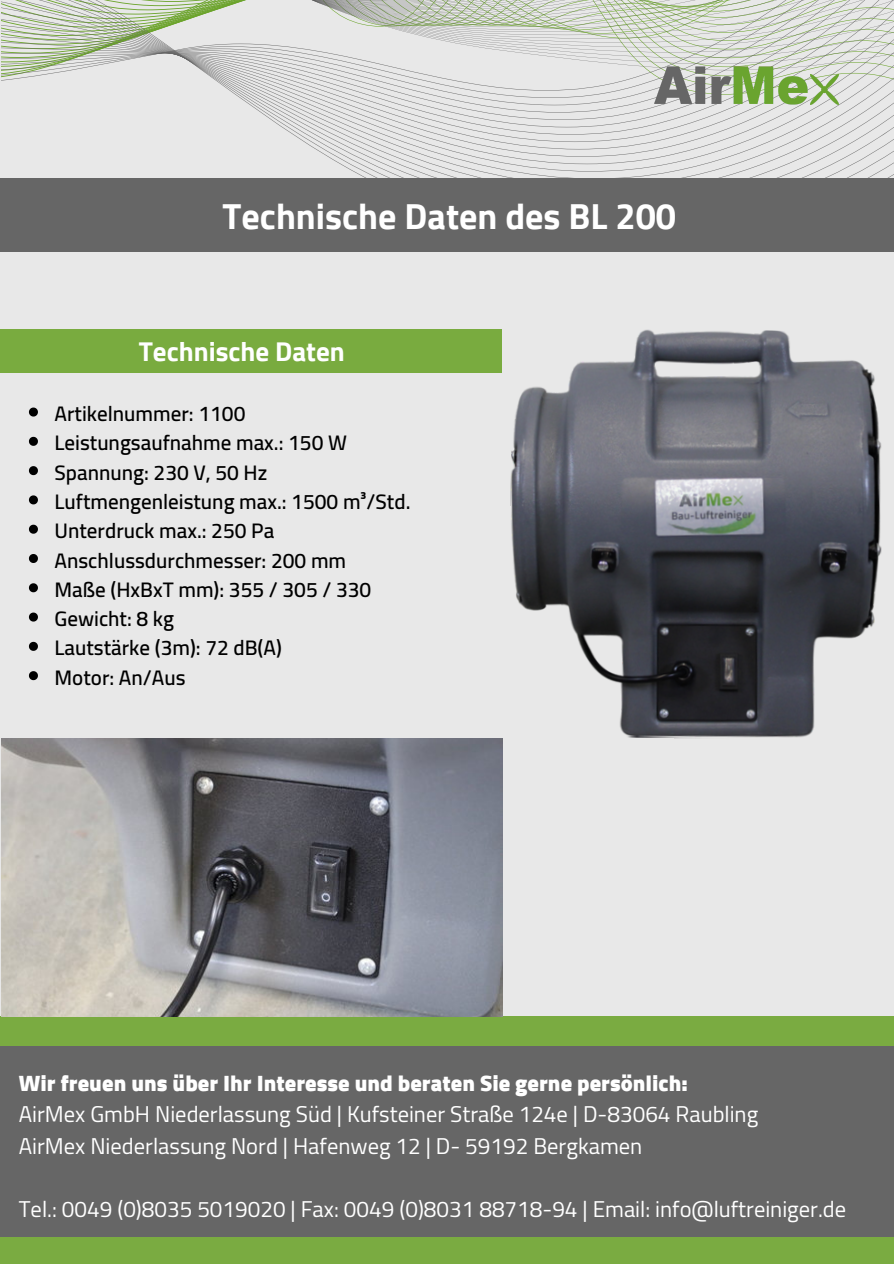
<style>
.page{position:relative;width:894px;height:1264px;background:#fff}
.page>*{position:absolute;margin:0;border:0;box-sizing:border-box;transform-origin:0 0}
.t1{font:700 36px "Cairo";color:#fff}
.t2{font:700 27px "Cairo";color:#fff}
.t3{font:22.5px "Cairo";color:#fff}
.t4{font:900 22.5px "Cairo";color:#fff}
.t5{font:600 21px "Cairo";color:#000}
</style>
<div class="page">
<div style="left:0;top:0;width:893px;height:1263px;background:#e8e8e8"></div>
<svg style="left:1px;top:70px;width:892px;height:108px"></svg>
<svg style="left:1px;top:0;width:892px;height:70px"></svg>
<div style="left:0;top:1016px;width:893px;height:247px;background:#7aab41"></div>
<div style="left:0;top:1046px;width:893px;height:190px;background:#666"></div>
<div style="left:0;top:178px;width:893px;height:74px;background:#666"></div>
<div style="left:0;top:329px;width:502px;height:43px;background:#79ab3f"></div>
<img style="left:654px;top:62px;width:183px;height:55px">
<img style="left:510px;top:329px;width:372px;height:410px">
<img style="left:1px;top:738px;width:501px;height:278px">
<svg style="left:29px;top:407px;width:9px;height:9px"></svg>
<svg style="left:29px;top:437px;width:9px;height:9px"></svg>
<svg style="left:29px;top:466px;width:9px;height:9px"></svg>
<svg style="left:29px;top:495px;width:9px;height:9px"></svg>
<svg style="left:29px;top:524px;width:9px;height:9px"></svg>
<svg style="left:29px;top:554px;width:9px;height:9px"></svg>
<svg style="left:29px;top:583px;width:9px;height:9px"></svg>
<svg style="left:29px;top:612px;width:9px;height:9px"></svg>
<svg style="left:29px;top:642px;width:9px;height:9px"></svg>
<svg style="left:29px;top:671px;width:9px;height:9px"></svg>
<p class="t1" style="left:222px;top:195px;width:455px">Technische Daten des BL 200</p>
<p class="t2" style="left:139px;top:335px;width:207px">Technische Daten</p>
<p class="t5" style="left:54px;top:401px;width:192px">Artikelnummer: 1100</p>
<p class="t5" style="left:54px;top:431px;width:294px">Leistungsaufnahme max.: 150 W</p>
<p class="t5" style="left:54px;top:460px;width:214px">Spannung: 230 V, 50 Hz</p>
<p class="t5" style="left:54px;top:489px;width:357px">Luftmengenleistung max.: 1500 m³/Std.</p>
<p class="t5" style="left:54px;top:518px;width:221px">Unterdruck max.: 250 Pa</p>
<p class="t5" style="left:54px;top:548px;width:293px">Anschlussdurchmesser: 200 mm</p>
<p class="t5" style="left:54px;top:577px;width:318px">Maße (HxBxT mm): 355 / 305 / 330</p>
<p class="t5" style="left:54px;top:606px;width:121px">Gewicht: 8 kg</p>
<p class="t5" style="left:54px;top:636px;width:229px">Lautstärke (3m): 72 dB(A)</p>
<p class="t5" style="left:54px;top:665px;width:132px">Motor: An/Aus</p>
<p class="t4" style="left:19px;top:1069px;width:670px">Wir freuen uns über Ihr Interesse und beraten Sie gerne persönlich:</p>
<p class="t3" style="left:19px;top:1101px;width:740px">AirMex GmbH Niederlassung Süd | Kufsteiner Straße 124e | D-83064 Raubling</p>
<p class="t3" style="left:19px;top:1132px;width:625px">AirMex Niederlassung Nord | Hafenweg 12 | D- 59192 Bergkamen</p>
<p class="t3" style="left:19px;top:1195px;width:828px">Tel.: 0049 (0)8035 5019020 | Fax: 0049 (0)8031 88718-94 | Email: info@luftreiniger.de</p>
</div>
